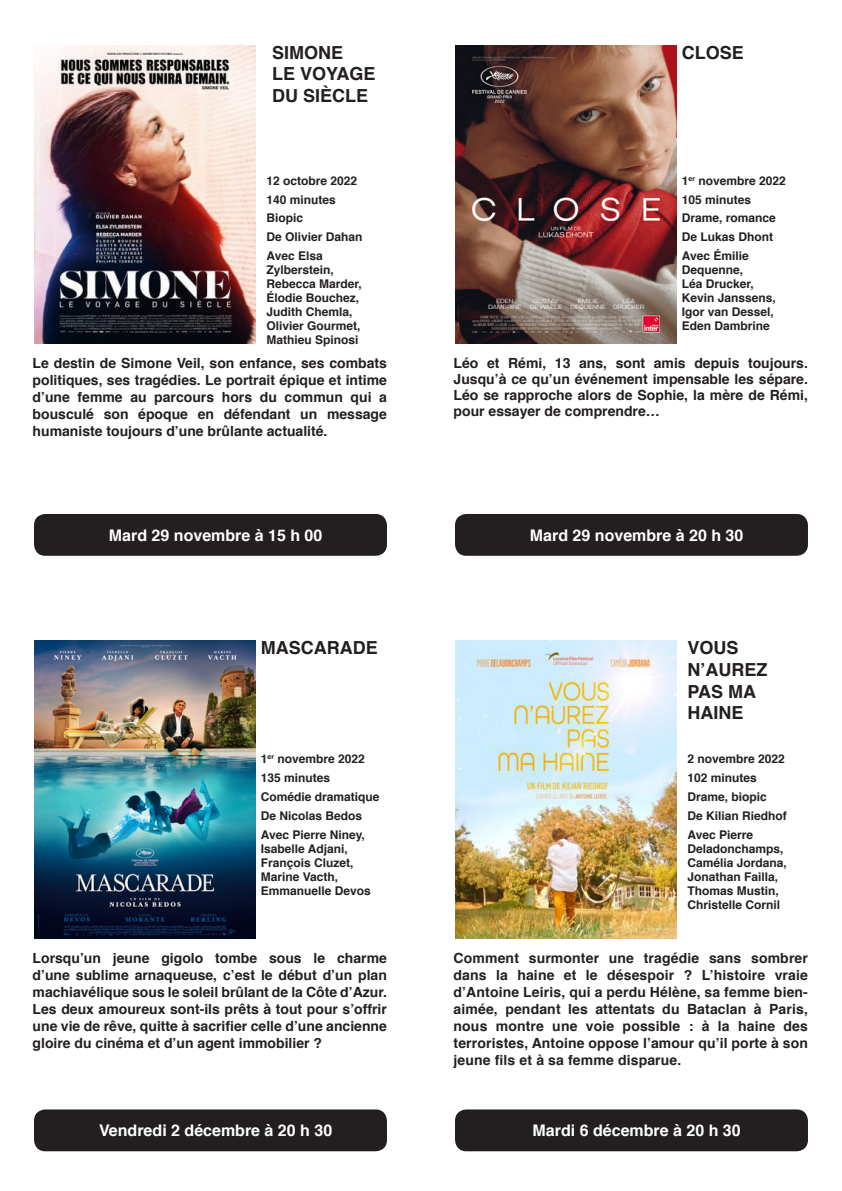
<style>
.page{position:relative;width:842px;height:1191px;background:#fff}
.page>*{position:absolute;margin:0;border:0;box-sizing:border-box;transform-origin:0 0}
.t1{font:700 18px/21.6px "Helvetica";color:#231f20}
.t2{font:700 16px "Helvetica";color:#fff}
.t3{font:700 14px/17px "Helvetica";color:#231f20;text-align:justify}
.t4{font:700 12px/14px "Helvetica";color:#231f20}
</style>
<div class="page">
<div style="left:34px;top:514px;width:353px;height:42px;background:#231f20;border-radius:11px"></div>
<div style="left:34px;top:1109px;width:353px;height:42px;background:#231f20;border-radius:11px"></div>
<div style="left:455px;top:514px;width:353px;height:42px;background:#231f20;border-radius:11px"></div>
<div style="left:455px;top:1109px;width:353px;height:42px;background:#231f20;border-radius:11px"></div>
<img style="left:34px;top:45px;width:221px;height:298px">
<img style="left:34px;top:641px;width:221px;height:297px">
<img style="left:455px;top:45px;width:221px;height:298px">
<img style="left:455px;top:641px;width:221px;height:297px">
<p class="t1" style="left:272px;top:42px;width:73px">SIMONE</p>
<p class="t1" style="left:272px;top:64px;width:105px">LE VOYAGE<br>DU SIÈCLE</p>
<p class="t4" style="left:266px;top:174px;width:92px">12 octobre 2022</p>
<p class="t4" style="left:266px;top:192px;width:71px">140 minutes</p>
<p class="t4" style="left:266px;top:211px;width:38px">Biopic</p>
<p class="t4" style="left:266px;top:230px;width:98px">De Olivier Dahan</p>
<p class="t4" style="left:266px;top:249px;width:97px">Avec Elsa<br>Zylberstein,<br>Rebecca Marder,<br>Élodie Bouchez,<br>Judith Chemla,<br>Olivier Gourmet,<br>Mathieu Spinosi</p>
<p class="t3" style="left:33px;top:354px;width:356px">Le destin de Simone Veil, son enfance, ses combats politiques, ses tragédies. Le portrait épique et intime d’une femme au parcours hors du commun qui a bousculé son époque en défendant un message humaniste toujours d’une brûlante actualité.</p>
<p class="t2" style="left:109px;top:522px;width:215px">Mard 29 novembre à 15 h 00</p>
<p class="t1" style="left:261px;top:637px;width:118px">MASCARADE</p>
<p class="t4" style="left:261px;top:752px;width:105px">1<sup>er</sup> novembre 2022</p>
<p class="t4" style="left:261px;top:771px;width:71px">135 minutes</p>
<p class="t4" style="left:261px;top:790px;width:120px">Comédie dramatique</p>
<p class="t4" style="left:261px;top:808px;width:103px">De Nicolas Bedos</p>
<p class="t4" style="left:261px;top:827px;width:112px">Avec Pierre Niney,<br>Isabelle Adjani,<br>François Cluzet,<br>Marine Vacth,<br>Emmanuelle Devos</p>
<p class="t3" style="left:33px;top:950px;width:356px">Lorsqu’un jeune gigolo tombe sous le charme d’une sublime arnaqueuse, c’est le début d’un plan machiavélique sous le soleil brûlant de la Côte d’Azur.<br>Les deux amoureux sont-ils prêts à tout pour s’offrir une vie de rêve, quitte à sacrifier celle d’une ancienne gloire du cinéma et d’un agent immobilier ?</p>
<p class="t2" style="left:99px;top:1117px;width:235px">Vendredi 2 décembre à 20 h 30</p>
<p class="t1" style="left:682px;top:42px;width:64px">CLOSE</p>
<p class="t4" style="left:682px;top:174px;width:105px">1<sup>er</sup> novembre 2022</p>
<p class="t4" style="left:682px;top:192px;width:71px">105 minutes</p>
<p class="t4" style="left:682px;top:211px;width:96px">Drame, romance</p>
<p class="t4" style="left:682px;top:230px;width:93px">De Lukas Dhont</p>
<p class="t4" style="left:682px;top:249px;width:68px">Avec Émilie<br>Dequenne,</p>
<p class="t4" style="left:682px;top:277px;width:74px">Léa Drucker,</p>
<p class="t4" style="left:682px;top:291px;width:96px">Kevin Janssens,</p>
<p class="t4" style="left:682px;top:305px;width:94px">Igor van Dessel,</p>
<p class="t4" style="left:682px;top:319px;width:90px">Eden Dambrine</p>
<p class="t3" style="left:454px;top:355px;width:356px;line-height:16px">Léo et Rémi, 13 ans, sont amis depuis toujours.<br>Jusqu’à ce qu’un événement impensable les sépare.<br>Léo se rapproche alors de Sophie, la mère de Rémi, pour essayer de comprendre…</p>
<p class="t2" style="left:530px;top:522px;width:215px">Mard 29 novembre à 20 h 30</p>
<p class="t1" style="left:687px;top:637px;width:81px">VOUS<br>N’AUREZ<br>PAS MA<br>HAINE</p>
<p class="t4" style="left:687px;top:752px;width:99px">2 novembre 2022</p>
<p class="t4" style="left:687px;top:771px;width:71px">102 minutes</p>
<p class="t4" style="left:687px;top:790px;width:81px">Drame, biopic</p>
<p class="t4" style="left:687px;top:808px;width:101px">De Kilian Riedhof</p>
<p class="t4" style="left:687px;top:827px;width:101px">Avec Pierre<br>Deladonchamps,<br>Camélia Jordana,<br>Jonathan Failla,<br>Thomas Mustin,<br>Christelle Cornil</p>
<p class="t3" style="left:454px;top:950px;width:356px">Comment surmonter une tragédie sans sombrer dans la haine et le désespoir ? L’histoire vraie d’Antoine Leiris, qui a perdu Hélène, sa femme bien&shy;aimée, pendant les attentats du Bataclan à Paris, nous montre une voie possible : à la haine des terroristes, Antoine oppose l’amour qu’il porte à son jeune fils et à sa femme disparue.</p>
<p class="t2" style="left:533px;top:1117px;width:210px">Mardi 6 décembre à 20 h 30</p>
</div>
